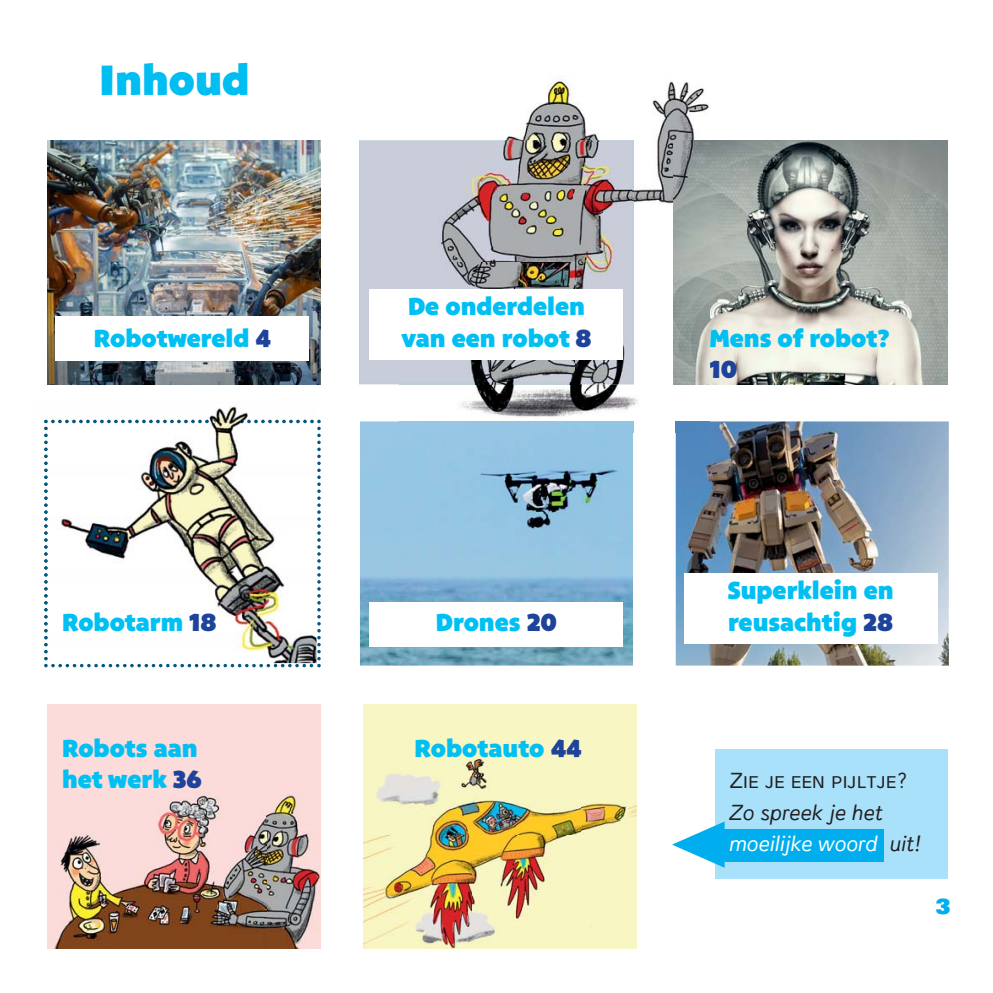
<style>
.page{position:relative;width:993px;height:993px;background:#fff}
.page>*{position:absolute;margin:0;border:0;box-sizing:border-box;transform-origin:0 0}
.t1{font:42px "Bango Pro";color:#00bdf2}
.t2{font:24.5px/31.5px "Bango Pro";color:#00c0f3}
.t3{font:24.5px "Bango Pro";color:#1d439b}
.t4{font:italic 21px/31.5px "Zwijsendyslexieprint";color:#231f20}
.t5{font:21px "Zwijsendyslexieprint Smallcaps";color:#231f20}
.t6{font:21px "Univers LT Std X Black";color:#00aeef}
.s1{color:#1d439b}
.s2{color:#fff}
</style>
<div class="page">
<img style="left:48px;top:704px;width:272px;height:244px">
<img style="left:709px;top:140px;width:237px;height:244px">
<svg style="left:359px;top:140px;width:40px;height:244px;background:#c8cdd9"></svg>
<img style="left:360px;top:421px;width:272px;height:244px">
<div style="left:370px;top:601px;width:253px;height:45px;background:#fff"></div>
<img style="left:48px;top:140px;width:272px;height:244px">
<img style="left:675px;top:421px;width:273px;height:244px">
<div style="left:363px;top:704px;width:273px;height:244px;background:#f8f6c4"></div>
<img style="left:363px;top:758px;width:273px;height:190px">
<div style="left:683px;top:572px;width:253px;height:71px;background:#fff"></div>
<div style="left:715px;top:749px;width:232px;height:129px;background:#aae1fa"></div>
<div style="left:716px;top:828px;width:167px;height:33px;background:#00aeef"></div>
<svg style="left:672px;top:821px;width:52px;height:46px"></svg>
<div style="left:56px;top:316px;width:253px;height:45px;background:#fff"></div>
<img style="left:506px;top:76px;width:79px;height:64px">
<img style="left:585px;top:81px;width:124px;height:351px">
<img style="left:399px;top:384px;width:186px;height:33px">
<img style="left:399px;top:201px;width:176px;height:183px">
<img style="left:399px;top:140px;width:234px;height:61px">
<img style="left:575px;top:201px;width:58px;height:183px">
<div style="left:399px;top:421px;width:233px;height:11px;background:#97c6e4"></div>
<img style="left:675px;top:421px;width:34px;height:11px">
<div style="left:370px;top:289px;width:253px;height:71px;background:#fff"></div>
<img style="left:44px;top:419px;width:276px;height:248px">
<h1 class="t1" style="left:99px;top:65px;width:152px">Inhoud</h1>
<p class="t2" style="left:94px;top:325px;width:179px">Robotwereld <span class="s1">4</span></p>
<p class="t2" style="left:401px;top:293px;width:191px">De onderdelen van een robot <span class="s1">8</span></p>
<p class="t2" style="left:709px;top:325px;width:181px">Mens of robot?</p>
<p class="t3" style="left:709px;top:361px;width:29px">10</p>
<p class="t2" style="left:62px;top:608px;width:156px">Robotarm <span class="s1">18</span></p>
<p class="t2" style="left:436px;top:608px;width:122px">Drones <span class="s1">20</span></p>
<p class="t2" style="left:727px;top:577px;width:168px">Superklein en reusachtig <span class="s1">28</span></p>
<p class="t2" style="left:62px;top:734px;width:141px">Robots aan het werk <span class="s1">36</span></p>
<p class="t2" style="left:414px;top:734px;width:169px">Robotauto <span class="s1">44</span></p>
<p class="t5" style="left:728px;top:767px;width:180px">Zie je een pijltje?</p>
<p class="t4" style="left:728px;top:797px;width:194px">Zo spreek je het <span class="s2">moeilijke woord</span> uit!</p>
<p class="t6" style="left:935px;top:894px;width:16px">3</p>
</div>
